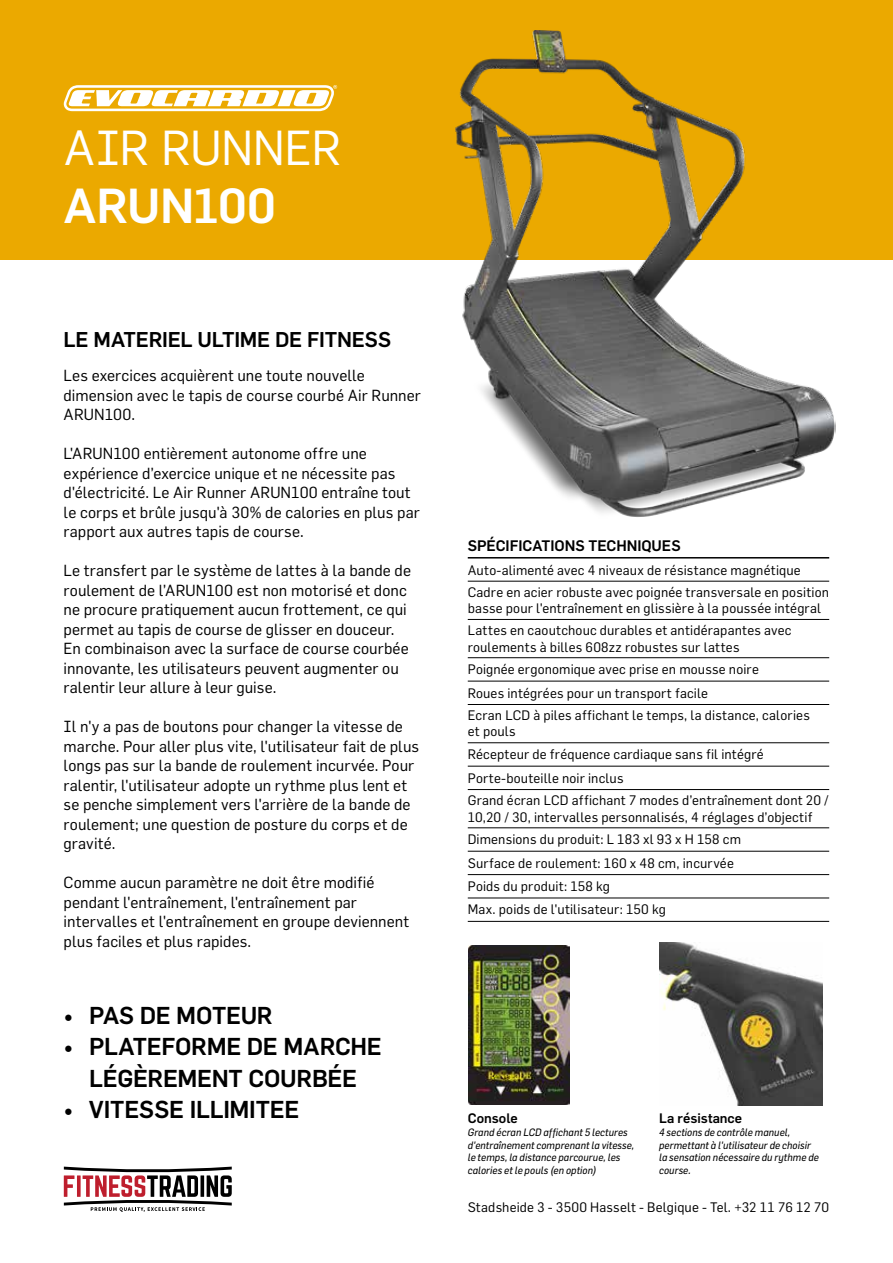
<style>
.page{position:relative;width:893px;height:1263px;background:#fff}
.page>*{position:absolute;margin:0;border:0;box-sizing:border-box;transform-origin:0 0}
.t1{font:48.15px "Flama";letter-spacing:-.015em;color:#fff}
.t2{font:500 48.15px "Flama";letter-spacing:-.01em;color:#fff}
.t3{font:500 24px/31.5px "Flama";letter-spacing:-.015em;color:#000;text-align:center}
.t4{font:500 21px "Flama";letter-spacing:-.01em;color:#000}
.t5{font:15.75px/19.5px "Flama";letter-spacing:.005em;color:#000}
.t6{font:500 15px "Flama";letter-spacing:-.005em;color:#000}
.t7{font:13.5px/23px "Flama";letter-spacing:.01em;color:#000}
.t8{font:500 13.5px "Flama";letter-spacing:.005em;color:#000}
.t9{font:italic 10.5px/12.6px "Flama";letter-spacing:.005em;color:#000;scale:.94 1}
.s1{font-family:"Minion Pro";font-weight:400}
</style>
<div class="page">
<div style="left:0;top:0;width:893px;height:259px;background:#eba900"></div>
<svg style="left:64px;top:1166px;width:168px;height:46px"></svg>
<img style="left:455px;top:31px;width:380px;height:486px">
<svg style="left:64px;top:85px;width:273px;height:26px"></svg>
<img style="left:659px;top:942px;width:163px;height:163px">
<img style="left:468px;top:945px;width:101px;height:159px">
<hr style="left:468px;top:742px;width:361px;height:1px;background:#000">
<hr style="left:468px;top:766px;width:361px;height:1px;background:#000">
<hr style="left:468px;top:789px;width:361px;height:1px;background:#000">
<hr style="left:468px;top:827px;width:361px;height:1px;background:#000">
<hr style="left:468px;top:851px;width:361px;height:1px;background:#000">
<hr style="left:468px;top:874px;width:361px;height:1px;background:#000">
<hr style="left:468px;top:897px;width:361px;height:1px;background:#000">
<hr style="left:468px;top:921px;width:361px;height:1px;background:#000">
<hr style="left:468px;top:557px;width:361px;height:1px;background:#000">
<hr style="left:468px;top:581px;width:361px;height:1px;background:#000">
<hr style="left:468px;top:619px;width:361px;height:1px;background:#000">
<hr style="left:468px;top:657px;width:361px;height:1px;background:#000">
<hr style="left:468px;top:681px;width:361px;height:1px;background:#000">
<hr style="left:468px;top:704px;width:361px;height:1px;background:#000">
<h1 class="t1" style="left:64px;top:118px;width:279px">AIR RUNNER</h1>
<h1 class="t2" style="left:64px;top:171px;width:214px">ARUN100</h1>
<h3 class="t4" style="left:64px;top:324px;width:329px">LE MATERIEL ULTIME DE FITNESS</h3>
<p class="t5" style="left:64px;top:366px;width:359px">Les exercices acquièrent une toute nouvelle dimension avec le tapis de course courbé Air Runner<br>ARUN100.</p>
<p class="t5" style="left:64px;top:444px;width:358px">L'ARUN100 entièrement autonome offre une expérience d’exercice unique et ne nécessite pas d'électricité. Le Air Runner ARUN100 entraîne tout le corps et brûle jusqu'à 30% de calories en plus par rapport aux autres tapis de course.</p>
<p class="t5" style="left:64px;top:561px;width:349px">Le transfert par le système de lattes à la bande de roulement de l’ARUN100 est non motorisé et donc ne procure pratiquement aucun frottement, ce qui permet au tapis de course de glisser en douceur.<br>En combinaison avec la surface de course courbée innovante, les utilisateurs peuvent augmenter ou ralentir leur allure à leur guise.</p>
<p class="t5" style="left:64px;top:717px;width:357px">Il n'y a pas de boutons pour changer la vitesse de marche. Pour aller plus vite, l'utilisateur fait de plus longs pas sur la bande de roulement incurvée. Pour ralentir, l'utilisateur adopte un rythme plus lent et se penche simplement vers l'arrière de la bande de roulement; une question de posture du corps et de gravité.</p>
<p class="t5" style="left:64px;top:873px;width:347px">Comme aucun paramètre ne doit être modifié pendant l'entraînement, l'entraînement par intervalles et l'entraînement en groupe deviennent plus faciles et plus rapides.</p>
<h2 class="t3" style="left:64px;top:997px;width:210px"><span class="s1">•</span> PAS DE MOTEUR</h2>
<h2 class="t3" style="left:64px;top:1029px;width:320px"><span class="s1">•</span> PLATEFORME DE MARCHE<br>LÉGÈREMENT COURBÉE</h2>
<h2 class="t3" style="left:64px;top:1092px;width:237px"><span class="s1">•</span> VITESSE ILLIMITEE</h2>
<p class="t6" style="left:468px;top:535px;width:215px">SPÉCIFICATIONS TECHNIQUES</p>
<p class="t7" style="left:468px;top:558px;width:363px;line-height:22.5px">Auto-alimenté avec 4 niveaux de résistance magnétique<br>Cadre en acier robuste avec poignée transversale en position</p>
<p class="t7" style="left:468px;top:597px;width:355px;line-height:22px">basse pour l'entraînement en glissière à la poussée intégral<br>Lattes en caoutchouc durables et antidérapantes avec</p>
<p class="t7" style="left:468px;top:635px;width:344px">roulements à billes 608zz robustes sur lattes<br>Poignée ergonomique avec prise en mousse noire<br>Roues intégrées pour un transport facile<br>Ecran LCD à piles affichant le temps, la distance, calories</p>
<p class="t7" style="left:468px;top:720px;width:363px">et pouls<br>Récepteur de fréquence cardiaque sans fil intégré Porte-bouteille noir inclus<br>Grand écran LCD affichant 7 modes d’entraînement dont 20 /</p>
<p class="t7" style="left:468px;top:805px;width:346px">10,20 / 30, intervalles personnalisés, 4 réglages d’objectif Dimensions du produit: L 183 xl 93 x H 158 cm<br>Surface de roulement: 160 x 48 cm, incurvée<br>Poids du produit: 158 kg<br>Max. poids de l'utilisateur: 150 kg</p>
<p class="t8" style="left:468px;top:1109px;width:52px">Console</p>
<p class="t9" style="left:468px;top:1126px;width:179px">Grand écran LCD affichant 5 lectures d'entraînement comprenant la vitesse, le temps, la distance parcourue, les calories et le pouls (en option)</p>
<p class="t8" style="left:659px;top:1109px;width:85px">La résistance</p>
<p class="t9" style="left:659px;top:1126px;width:172px">4 sections de contrôle manuel, permettant à l'utilisateur de choisir la sensation nécessaire du rythme de course.</p>
<p class="t7" style="left:468px;top:1195px;width:363px">Stadsheide 3 - 3500 Hasselt - Belgique - Tel. +32 11 76 12 70</p>
</div>
